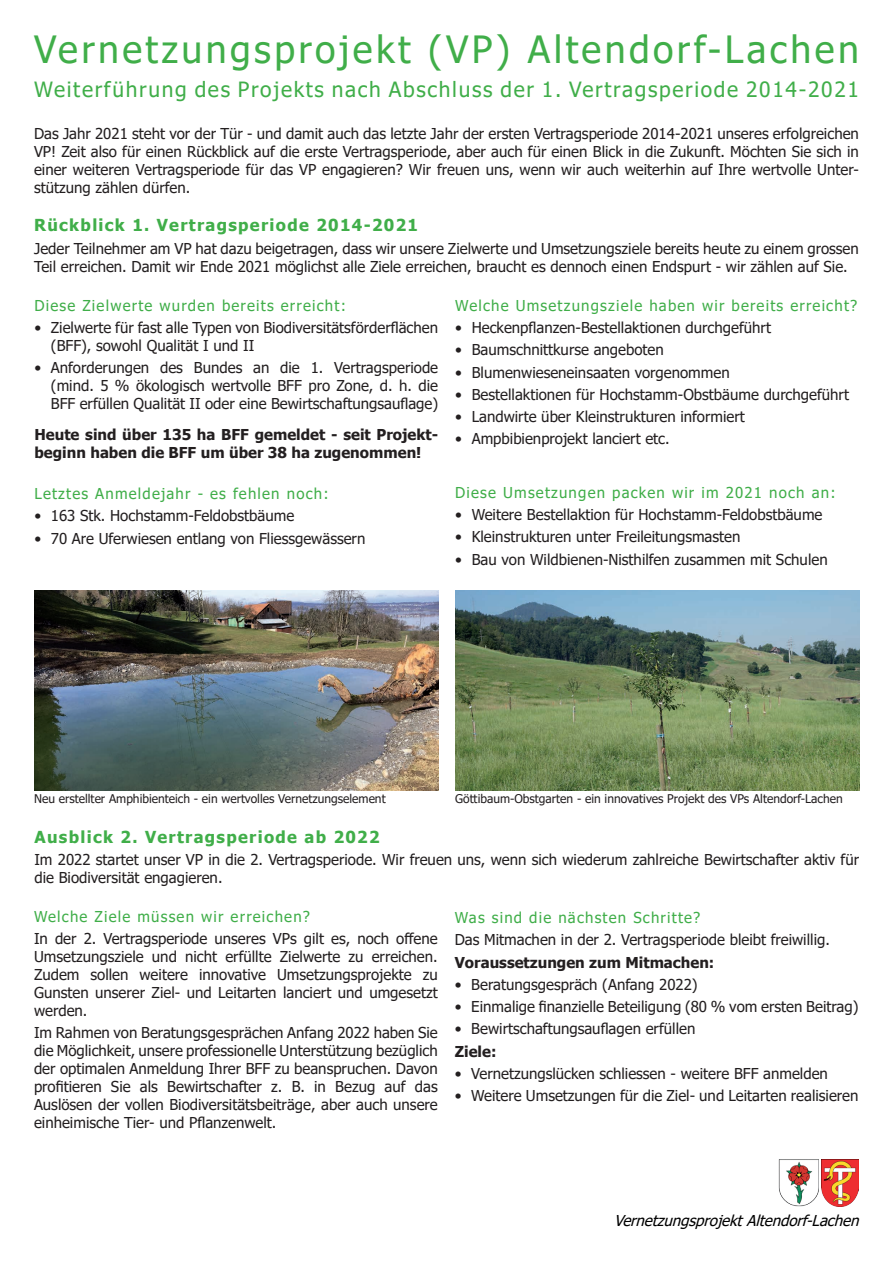
<style>
.page{position:relative;width:893px;height:1263px;background:#fff}
.page>*{position:absolute;margin:0;border:0;box-sizing:border-box;transform-origin:0 0}
.t1{font:37.5px "Tahoma";letter-spacing:.09em;color:#40ae49}
.t2{font:21px "Tahoma";letter-spacing:.08em;color:#40ae49}
.t3{font:700 16.5px "Tahoma";letter-spacing:.08em;color:#40ae49}
.t4{font:15px/18px "Tahoma";color:#231f20;text-align:justify}
.t5{font:15px "Tahoma";letter-spacing:.08em;color:#40ae49}
.t6{font:700 15px/18px "Tahoma";color:#231f20}
.t7{font:italic 15px "Tahoma";color:#000}
.t8{font:12px "Tahoma";color:#231f20}
</style>
<div class="page">
<img style="left:821px;top:1160px;width:38px;height:46px">
<img style="left:779px;top:1159px;width:40px;height:48px">
<img style="left:34px;top:591px;width:404px;height:200px">
<img style="left:455px;top:591px;width:404px;height:200px">
<h1 class="t1" style="left:34px;top:24px;width:826px">Vernetzungsprojekt (VP) Altendorf-Lachen</h1>
<h2 class="t2" style="left:34px;top:75px;width:826px">Weiterführung des Projekts nach Abschluss der 1. Vertragsperiode 2014-2021</h2>
<p class="t4" style="left:34px;top:125px;width:826px">Das Jahr 2021 steht vor der Tür - und damit auch das letzte Jahr der ersten Vertragsperiode 2014-2021 unseres erfolgreichen VP! Zeit also für einen Rückblick auf die erste Vertragsperiode, aber auch für einen Blick in die Zukunft. Möchten Sie sich in einer weiteren Vertragsperiode für das VP engagieren? Wir freuen uns, wenn wir auch weiterhin auf Ihre wertvolle Unter&shy;stützung zählen dürfen.</p>
<p class="t3" style="left:34px;top:214px;width:385px">Rückblick 1. Vertragsperiode 2014-2021</p>
<p class="t4" style="left:34px;top:240px;width:826px">Jeder Teilnehmer am VP hat dazu beigetragen, dass wir unsere Zielwerte und Umsetzungsziele bereits heute zu einem grossen<br>Teil erreichen. Damit wir Ende 2021 möglichst alle Ziele erreichen, braucht es dennoch einen Endspurt - wir zählen auf Sie.</p>
<p class="t5" style="left:34px;top:295px;width:313px">Diese Zielwerte wurden bereits erreicht:</p>
<p class="t4" style="left:51px;top:319px;width:389px;text-indent:-17px">• Zielwerte für fast alle Typen von Biodiversitätsförderflächen (BFF), sowohl Qualität I und II</p>
<p class="t4" style="left:51px;top:360px;width:389px;text-indent:-17px">• Anforderungen des Bundes an die 1. Vertragsperiode (mind. 5 % ökologisch wertvolle BFF pro Zone, d. h. die BFF erfüllen Qualität II oder eine Bewirtschaftungsauflage)</p>
<p class="t6" style="left:34px;top:426px;width:405px">Heute sind über 135 ha BFF gemeldet - seit Projekt&shy;beginn haben die BFF um über 38 ha zugenommen!</p>
<p class="t5" style="left:34px;top:483px;width:296px">Letztes Anmeldejahr - es fehlen noch:</p>
<p class="t4" style="left:34px;top:508px;width:261px">• 163 Stk. Hochstamm-Feldobstbäume</p>
<p class="t4" style="left:34px;top:530px;width:333px">• 70 Are Uferwiesen entlang von Fliessgewässern</p>
<p class="t5" style="left:455px;top:295px;width:404px">Welche Umsetzungsziele haben wir bereits erreicht?</p>
<p class="t4" style="left:455px;top:319px;width:317px">• Heckenpflanzen-Bestellaktionen durchgeführt</p>
<p class="t4" style="left:455px;top:342px;width:210px">• Baumschnittkurse angeboten</p>
<p class="t4" style="left:455px;top:364px;width:276px">• Blumenwieseneinsaaten vorgenommen</p>
<p class="t4" style="left:455px;top:386px;width:395px">• Bestellaktionen für Hochstamm-Obstbäume durchgeführt</p>
<p class="t4" style="left:455px;top:408px;width:291px">• Landwirte über Kleinstrukturen informiert</p>
<p class="t4" style="left:455px;top:431px;width:216px">• Ampbibienprojekt lanciert etc.</p>
<p class="t5" style="left:455px;top:482px;width:382px">Diese Umsetzungen packen wir im 2021 noch an:</p>
<p class="t4" style="left:455px;top:506px;width:369px">• Weitere Bestellaktion für Hochstamm-Feldobstbäume</p>
<p class="t4" style="left:455px;top:529px;width:287px">• Kleinstrukturen unter Freileitungsmasten</p>
<p class="t4" style="left:455px;top:551px;width:374px">• Bau von Wildbienen-Nisthilfen zusammen mit Schulen</p>
<p class="t8" style="left:34px;top:791px;width:353px">Neu erstellter Amphibienteich - ein wertvolles Vernetzungselement</p>
<p class="t8" style="left:455px;top:791px;width:389px">Göttibaum-Obstgarten - ein innovatives Projekt des VPs Altendorf-Lachen</p>
<p class="t3" style="left:34px;top:825px;width:347px">Ausblick 2. Vertragsperiode ab 2022</p>
<p class="t4" style="left:34px;top:851px;width:826px">Im 2022 startet unser VP in die 2. Vertragsperiode. Wir freuen uns, wenn sich wiederum zahlreiche Bewirtschafter aktiv für die Biodiversität engagieren.</p>
<p class="t5" style="left:34px;top:906px;width:277px">Welche Ziele müssen wir erreichen?</p>
<p class="t4" style="left:34px;top:930px;width:405px">In der 2. Vertragsperiode unseres VPs gilt es, noch offene Umsetzungsziele und nicht erfüllte Zielwerte zu erreichen.<br>Zudem sollen weitere innovative Umsetzungsprojekte zu Gunsten unserer Ziel- und Leitarten lanciert und umgesetzt werden.</p>
<p class="t4" style="left:34px;top:1024px;width:405px">Im Rahmen von Beratungsgesprächen Anfang 2022 haben Sie die Möglichkeit, unsere professionelle Unterstützung bezüglich der optimalen Anmeldung Ihrer BFF zu beanspruchen. Davon profitieren Sie als Bewirtschafter z. B. in Bezug auf das Auslösen der vollen Biodiversitätsbeiträge, aber auch unsere einheimische Tier- und Pflanzenwelt.</p>
<p class="t5" style="left:455px;top:907px;width:247px">Was sind die nächsten Schritte?</p>
<p class="t4" style="left:455px;top:932px;width:377px">Das Mitmachen in der 2. Vertragsperiode bleibt freiwillig.</p>
<p class="t6" style="left:455px;top:954px;width:261px">Voraussetzungen zum Mitmachen:</p>
<p class="t4" style="left:455px;top:976px;width:244px">• Beratungsgespräch (Anfang 2022)</p>
<p class="t4" style="left:455px;top:998px;width:405px">• Einmalige finanzielle Beteiligung (80 % vom ersten Beitrag)</p>
<p class="t4" style="left:455px;top:1021px;width:242px">• Bewirtschaftungsauflagen erfüllen</p>
<p class="t6" style="left:455px;top:1043px;width:43px">Ziele:</p>
<p class="t4" style="left:455px;top:1065px;width:375px">• Vernetzungslücken schliessen - weitere BFF anmelden</p>
<p class="t4" style="left:455px;top:1087px;width:405px">• Weitere Umsetzungen für die Ziel- und Leitarten realisieren</p>
<p class="t7" style="left:614px;top:1210px;width:252px">VernetzungsprojektAltendorf-Lachen</p>
</div>
